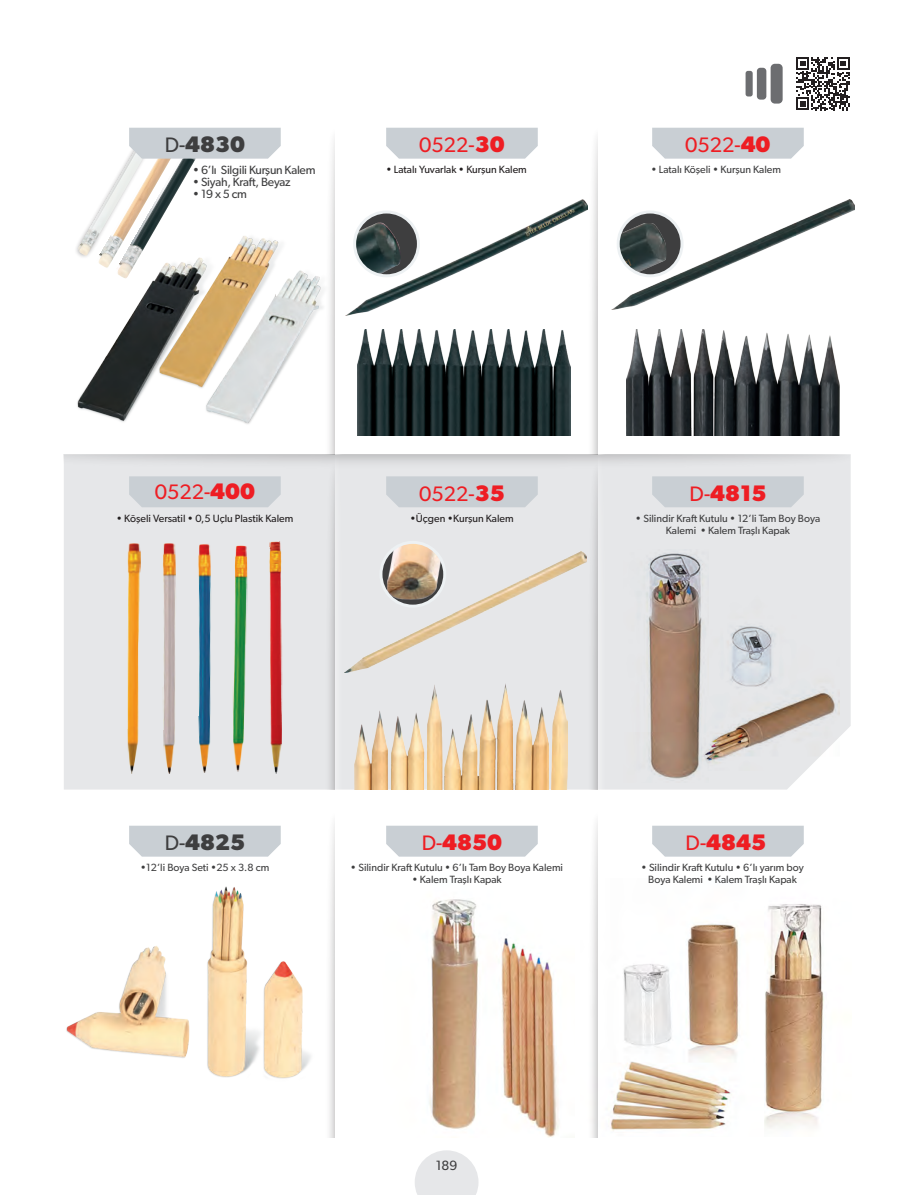
<style>
.page{position:relative;width:906px;height:1195px;background:#fff}
.page>*{position:absolute;margin:0;border:0;box-sizing:border-box;transform-origin:0 0}
.t1{font:700 22.5px "Gibson";color:#3e3e3f}
.t2{font:700 22.5px "Gibson";color:#ee1d23}
.t3{font:700 22.5px "Gibson";color:#ee1d23}
.t4{font:21px "Gibson";color:#ee1d23}
.t5{font:13.5px "Gibson";color:#3e3e3f}
.t6{font:12px "Gibson";letter-spacing:-.02em;color:#3e3e3f}
.t7{font:10.5px/12px "Gibson";color:#3e3e3f;text-align:center}
.t8{font:10.5px "Gibson";color:#231f20}
.s1{font-weight:400;font-size:21px}
.s2{font-weight:700;font-size:22.5px}
.s3{color:#fff}
</style>
<div class="page">
<div style="left:64px;top:474px;width:786px;height:315px;background:#e6e7e9"></div>
<img style="left:172px;top:159px;width:24px;height:41px">
<img style="left:148px;top:159px;width:24px;height:82px">
<div style="left:74px;top:145px;width:74px;height:114px;background:#231f20;opacity:.4"></div>
<img style="left:76px;top:148px;width:69px;height:108px">
<svg style="left:386px;top:128px;width:152px;height:31px;background:#cbd1d6"></svg>
<div style="left:652px;top:128px;width:151px;height:31px;background:#c9cfd4"></div>
<div style="left:129px;top:128px;width:152px;height:31px;background:#c9cfd4"></div>
<div style="left:386px;top:476px;width:152px;height:31px;background:#c9cfd4"></div>
<div style="left:652px;top:476px;width:151px;height:31px;background:#c9cfd4"></div>
<div style="left:129px;top:476px;width:152px;height:31px;background:#c9cfd4"></div>
<img style="left:429px;top:899px;width:130px;height:238px">
<svg style="left:386px;top:826px;width:152px;height:31px;background:#cbd1d6"></svg>
<div style="left:652px;top:826px;width:151px;height:31px;background:#c9cfd4"></div>
<div style="left:129px;top:826px;width:152px;height:31px;background:#c9cfd4"></div>
<img style="left:216px;top:270px;width:106px;height:154px">
<img style="left:158px;top:234px;width:128px;height:156px">
<img style="left:75px;top:256px;width:141px;height:166px">
<img style="left:612px;top:904px;width:212px;height:227px">
<img style="left:350px;top:551px;width:235px;height:122px">
<svg style="left:381px;top:542px;width:64px;height:64px"></svg>
<img style="left:387px;top:542px;width:58px;height:57px">
<div style="left:379px;top:541px;width:67px;height:67px;border:3px solid #edf1f3;border-radius:50%"></div>
<img style="left:354px;top:683px;width:213px;height:106px">
<img style="left:350px;top:200px;width:235px;height:115px">
<div style="left:355px;top:212px;width:63px;height:64px;background:#3e3e3f;border-radius:50%"></div>
<img style="left:355px;top:222px;width:45px;height:54px">
<div style="left:353px;top:210px;width:67px;height:67px;border:3px solid #edf1f3;border-radius:50%"></div>
<img style="left:358px;top:329px;width:212px;height:107px">
<img style="left:612px;top:200px;width:242px;height:110px">
<svg style="left:618px;top:212px;width:64px;height:64px"></svg>
<img style="left:618px;top:223px;width:48px;height:53px">
<div style="left:616px;top:210px;width:67px;height:67px;border:3px solid #edf1f3;border-radius:50%"></div>
<img style="left:626px;top:329px;width:213px;height:107px">
<img style="left:207px;top:887px;width:104px;height:192px">
<img style="left:66px;top:946px;width:123px;height:112px">
<img style="left:126px;top:543px;width:17px;height:231px">
<img style="left:162px;top:543px;width:15px;height:231px">
<img style="left:194px;top:544px;width:21px;height:229px">
<img style="left:231px;top:545px;width:18px;height:226px">
<img style="left:267px;top:541px;width:16px;height:233px">
<img style="left:623px;top:549px;width:85px;height:234px">
<img style="left:701px;top:573px;width:138px;height:197px">
<img style="left:585px;top:454px;width:27px;height:335px">
<img style="left:322px;top:454px;width:28px;height:335px">
<img style="left:585px;top:138px;width:27px;height:316px">
<img style="left:322px;top:139px;width:28px;height:315px">
<div style="left:770px;top:64px;width:12px;height:40px;background:#6c6d70;border-radius:4px"></div>
<div style="left:757px;top:68px;width:9px;height:32px;background:#6c6d70;border-radius:3px"></div>
<div style="left:745px;top:71px;width:7px;height:25px;background:#6c6d70;border-radius:2px"></div>
<svg style="left:415px;top:1150px;width:63px;height:45px"></svg>
<svg style="left:796px;top:57px;width:53px;height:53px"></svg>
<p class="t1" style="left:165px;top:131px;width:82px"><span class="s1">D-</span>4830</p>
<p class="t6" style="left:193px;top:163px;width:124px">• 6’lı Silgili Kurşun Kalem</p>
<p class="t6" style="left:193px;top:175px;width:99px">• Siyah, Kraft, Beyaz</p>
<p class="t6" style="left:193px;top:187px;width:56px">• 19 x 5 cm</p>
<p class="t4" style="left:419px;top:132px;width:87px">0522-<span class="s2">30</span></p>
<p class="t4" style="left:685px;top:132px;width:87px">0522-<span class="s2">40</span></p>
<p class="t8" style="left:386px;top:163px;width:142px">• Latalı Yuvarlak • Kurşun Kalem</p>
<p class="t7" style="left:651px;top:163px;width:131px">• Latalı Köşeli • Kurşun Kalem</p>
<p class="t4" style="left:155px;top:479px;width:102px">0522-<span class="s2">400</span></p>
<p class="t4" style="left:419px;top:481px;width:87px">0522-<span class="s2">35</span></p>
<p class="t8" style="left:117px;top:512px;width:178px">• Köşeli Versatil • 0,5 Uçlu Plastik Kalem</p>
<p class="t8" style="left:410px;top:512px;width:105px">•Üçgen •Kurşun Kalem</p>
<p class="t3" style="left:689px;top:480px;width:78px"><span class="s1">D-</span>4815</p>
<p class="t7" style="left:635px;top:512px;width:186px">• Silindir Kraft Kutulu • 12’li Tam Boy Boya<br>Kalemi • Kalem Traşlı Kapak</p>
<p class="t1" style="left:165px;top:829px;width:82px"><span class="s1">D-</span>4825</p>
<p class="t2" style="left:422px;top:829px;width:82px"><span class="s1">D-</span>4850</p>
<p class="t7" style="left:141px;top:861px;width:130px">•12’li Boya Seti •25 x 3.8 cm</p>
<p class="t7" style="left:350px;top:861px;width:214px">• Silindir Kraft Kutulu • 6’lı Tam Boy Boya Kalemi</p>
<p class="t7" style="left:412px;top:873px;width:91px">• Kalem Traşlı Kapak</p>
<p class="t2" style="left:685px;top:829px;width:82px"><span class="s1">D-</span>4845</p>
<p class="t7" style="left:641px;top:861px;width:164px">• Silindir Kraft Kutulu • 6’lı yarım boy<br>Boya Kalemi • Kalem Traşlı Kapak</p>
<p class="t5" style="left:436px;top:1157px;width:34px">189<span class="s3">189</span></p>
</div>
